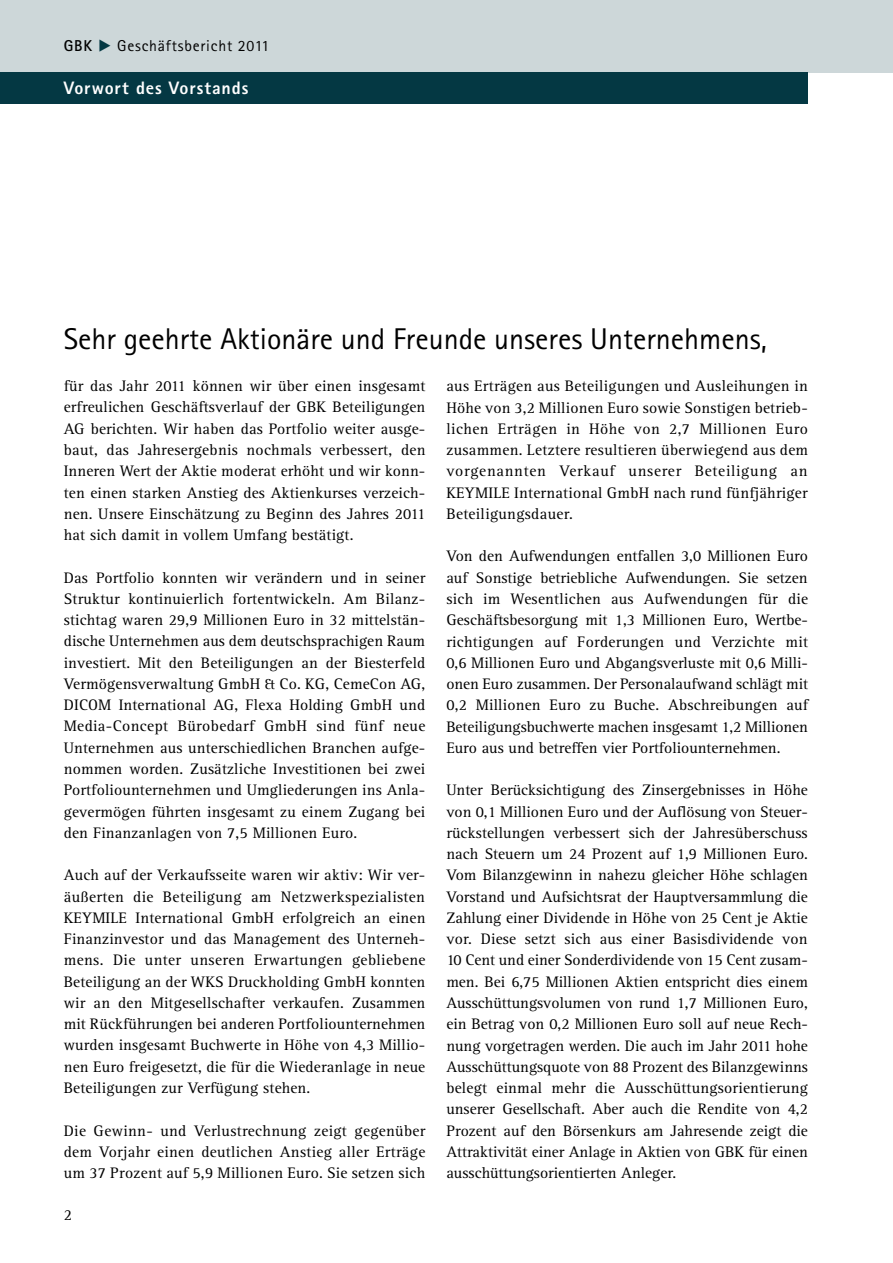
<style>
.page{position:relative;width:893px;height:1263px;background:#fff}
.page>*{position:absolute;margin:0;border:0;box-sizing:border-box;transform-origin:0 0}
.t1{font:30px "Rotis Sans Serif";color:#000}
.t2{font:800 18px "Rotis Sans Serif";letter-spacing:.05em;color:#fff}
.t3{font:15.75px/21.3px "Rotis Serif";letter-spacing:.01em;color:#000;text-align:justify}
.t4{font:15.75px "Rotis Sans Serif";letter-spacing:.05em;color:#000}
.s1{font-weight:700}
.s2{font-family:"European Pi Three";color:#043843}
</style>
<div class="page">
<div style="left:0;top:0;width:893px;height:72px;background:#cdd7d9"></div>
<hr style="left:892px;top:0;width:1px;height:455px;background:#cdd7d9">
<div style="left:0;top:72px;width:808px;height:32px;background:#043843"></div>
<p class="t4" style="left:64px;top:36px;width:207px"><span class="s1">GBK</span> <span class="s2">E</span> Geschäftsbericht 2011</p>
<p class="t2" style="left:64px;top:76px;width:186px">Vorwort des Vorstands</p>
<h1 class="t1" style="left:64px;top:321px;width:705px">Sehr geehrte Aktionäre und Freunde unseres Unternehmens,</h1>
<p class="t3" style="left:64px;top:376px;width:363px">für das Jahr 2011 können wir über einen insgesamt erfreulichen Geschäftsverlauf der GBK Beteiligungen AG berichten. Wir haben das Portfolio weiter ausge&shy;baut, das Jahresergebnis nochmals verbessert, den Inneren Wert der Aktie moderat erhöht und wir konn&shy;ten einen starken Anstieg des Aktienkurses verzeich&shy;nen. Unsere Einschätzung zu Beginn des Jahres 2011 hat sich damit in vollem Umfang bestätigt.</p>
<p class="t3" style="left:64px;top:567px;width:363px">Das Portfolio konnten wir verändern und in seiner Struktur kontinuierlich fortentwickeln. Am Bilanz&shy;stichtag waren 29,9 Millionen Euro in 32 mittelstän&shy;dische Unternehmen aus dem deutschsprachigen Raum investiert. Mit den Beteiligungen an der Biesterfeld Vermögensverwaltung GmbH &amp; Co. KG, CemeCon AG, DICOM International AG, Flexa Holding GmbH und Media-Concept Bürobedarf GmbH sind fünf neue Unternehmen aus unterschiedlichen Branchen aufge&shy;nommen worden. Zusätzliche Investitionen bei zwei Portfoliounternehmen und Umgliederungen ins Anla&shy;gevermögen führten insgesamt zu einem Zugang bei den Finanzanlagen von 7,5 Millionen Euro.</p>
<p class="t3" style="left:64px;top:865px;width:363px">Auch auf der Verkaufsseite waren wir aktiv: Wir ver&shy;äußerten die Beteiligung am Netzwerkspezialisten KEYMILE International GmbH erfolgreich an einen Finanzinvestor und das Management des Unterneh&shy;mens. Die unter unseren Erwartungen gebliebene Beteiligung an der WKS Druckholding GmbH konnten wir an den Mitgesellschafter verkaufen. Zusammen mit Rückführungen bei anderen Portfoliounternehmen wurden insgesamt Buchwerte in Höhe von 4,3 Millio&shy;nen Euro freigesetzt, die für die Wiederanlage in neue Beteiligungen zur Verfügung stehen.</p>
<p class="t3" style="left:64px;top:1120px;width:363px">Die Gewinn- und Verlustrechnung zeigt gegenüber dem Vorjahr einen deutlichen Anstieg aller Erträge um 37 Prozent auf 5,9 Millionen Euro. Sie setzen sich</p>
<p class="t3" style="left:446px;top:376px;width:363px">aus Erträgen aus Beteiligungen und Ausleihungen in Höhe von 3,2 Millionen Euro sowie Sonstigen betrieb&shy;lichen Erträgen in Höhe von 2,7 Millionen Euro zusammen. Letztere resultieren überwiegend aus dem vorgenannten Verkauf unserer Beteiligung an KEYMILE International GmbH nach rund fünfjähriger Beteiligungsdauer.</p>
<p class="t3" style="left:446px;top:546px;width:363px">Von den Aufwendungen entfallen 3,0 Millionen Euro auf Sonstige betriebliche Aufwendungen. Sie setzen sich im Wesentlichen aus Aufwendungen für die Geschäftsbesorgung mit 1,3 Millionen Euro, Wertbe&shy;richtigungen auf Forderungen und Verzichte mit 0,6 Millionen Euro und Abgangsverluste mit 0,6 Milli&shy;onen Euro zusammen. Der Personalaufwand schlägt mit 0,2 Millionen Euro zu Buche. Abschreibungen auf Beteiligungsbuchwerte machen insgesamt 1,2 Millionen Euro aus und betreffen vier Portfoliounternehmen.</p>
<p class="t3" style="left:446px;top:780px;width:363px">Unter Berücksichtigung des Zinsergebnisses in Höhe von 0,1 Millionen Euro und der Auflösung von Steuer&shy;rückstellungen verbessert sich der Jahresüberschuss nach Steuern um 24 Prozent auf 1,9 Millionen Euro.<br>Vom Bilanzgewinn in nahezu gleicher Höhe schlagen Vorstand und Aufsichtsrat der Hauptversammlung die Zahlung einer Dividende in Höhe von 25 Cent je Aktie vor. Diese setzt sich aus einer Basisdividende von 10 Cent und einer Sonderdividende von 15 Cent zusam&shy;men. Bei 6,75 Millionen Aktien entspricht dies einem Ausschüttungsvolumen von rund 1,7 Millionen Euro, ein Betrag von 0,2 Millionen Euro soll auf neue Rech&shy;nung vorgetragen werden. Die auch im Jahr 2011 hohe Ausschüttungsquote von 88 Prozent des Bilanzgewinns belegt einmal mehr die Ausschüttungsorientierung unserer Gesellschaft. Aber auch die Rendite von 4,2<br>Prozent auf den Börsenkurs am Jahresende zeigt die Attraktivität einer Anlage in Aktien von GBK für einen ausschüttungsorientierten Anleger.</p>
<p class="t3" style="left:64px;top:1205px;width:10px">2</p>
</div>
